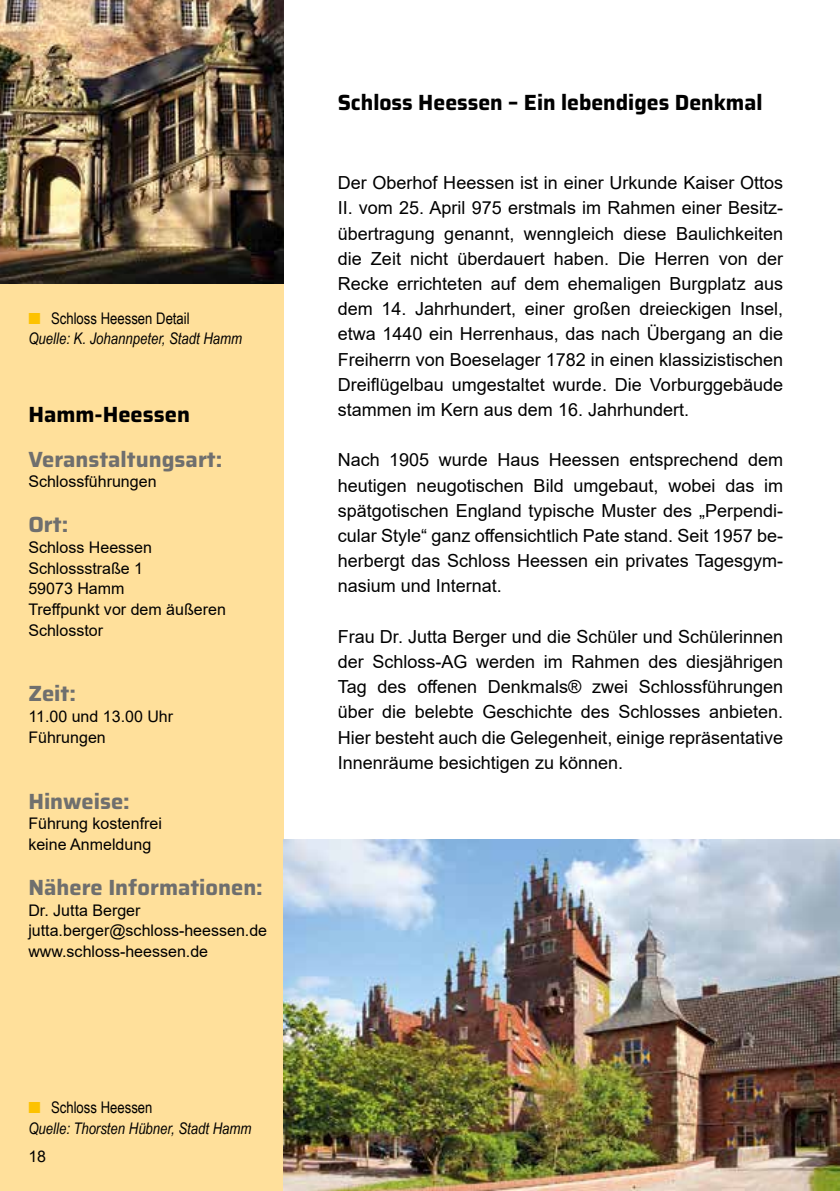
<style>
.page{position:relative;width:840px;height:1191px;background:#fff}
.page>*{position:absolute;margin:0;border:0;box-sizing:border-box;transform-origin:0 0}
.t1{font:700 22px "Saira";color:#6f6f6e}
.t2{font:700 22px "Saira";color:#000}
.t3{font:18px/25.2px "Arial";color:#000;text-align:justify}
.t4{font:16px/20.8px "Arial";color:#000}
.t5{font:italic 16px/20.8px "Arial Narrow";color:#000}
.s1{color:#fdc200}
.s2{font-style:normal}
</style>
<div class="page">
<div style="left:0;top:0;width:283px;height:1191px;background:#ffe09b"></div>
<img style="left:0;top:0;width:283px;height:283px">
<img style="left:283px;top:839px;width:556px;height:352px">
<p class="t5" style="left:28px;top:307px;width:215px"><span class="s1">■</span> <span class="s2">Schloss Heessen Detail<br></span>Quelle: K. Johannpeter, Stadt Hamm</p>
<p class="t2" style="left:28px;top:397px;width:163px">Hamm-Heessen</p>
<p class="t1" style="left:28px;top:442px;width:195px">Veranstaltungsart:</p>
<p class="t4" style="left:28px;top:471px;width:130px">Schlossführungen</p>
<p class="t1" style="left:28px;top:507px;width:42px">Ort:</p>
<p class="t4" style="left:28px;top:537px;width:199px">Schloss Heessen<br>Schlossstraße 1<br>59073 Hamm<br>Treffpunkt vor dem äußeren<br>Schlosstor</p>
<p class="t1" style="left:28px;top:676px;width:49px">Zeit:</p>
<p class="t4" style="left:28px;top:706px;width:146px">11.00 und 13.00 Uhr<br>Führungen</p>
<p class="t1" style="left:28px;top:783px;width:103px">Hinweise:</p>
<p class="t4" style="left:28px;top:813px;width:135px">Führung kostenfrei keine Anmeldung</p>
<p class="t1" style="left:28px;top:870px;width:236px">Nähere Informationen:</p>
<p class="t4" style="left:28px;top:899px;width:240px">Dr. Jutta Berger jutta.berger@schloss-heessen.de www.schloss-heessen.de</p>
<p class="t5" style="left:28px;top:1096px;width:224px"><span class="s1">■</span> <span class="s2">Schloss Heessen<br></span>Quelle: Thorsten Hübner, Stadt Hamm</p>
<p class="t4" style="left:28px;top:1145px;width:19px">18</p>
<p class="t2" style="left:337px;top:85px;width:426px">Schloss Heessen – Ein lebendiges Denkmal</p>
<p class="t3" style="left:337px;top:170px;width:447px">Der Oberhof Heessen ist in einer Urkunde Kaiser Ottos II. vom 25. April 975 erstmals im Rahmen einer Besitz&shy;übertragung genannt, wenngleich diese Baulichkeiten die Zeit nicht überdauert haben. Die Herren von der Recke errichteten auf dem ehemaligen Burgplatz aus dem 14. Jahrhundert, einer großen dreieckigen Insel, etwa 1440 ein Herrenhaus, das nach Übergang an die Freiherrn von Boeselager 1782 in einen klassizistischen Dreiflügelbau umgestaltet wurde. Die Vorburggebäude stammen im Kern aus dem 16. Jahrhundert.</p>
<p class="t3" style="left:337px;top:447px;width:447px">Nach 1905 wurde Haus Heessen entsprechend dem heutigen neugotischen Bild umgebaut, wobei das im spätgotischen England typische Muster des „Perpendi&shy;cular Style“ ganz offensichtlich Pate stand. Seit 1957 be&shy;herbergt das Schloss Heessen ein privates Tagesgym&shy;nasium und Internat.</p>
<p class="t3" style="left:337px;top:624px;width:447px">Frau Dr. Jutta Berger und die Schüler und Schülerinnen der Schloss-AG werden im Rahmen des diesjährigen Tag des offenen Denkmals® zwei Schlossführungen über die belebte Geschichte des Schlosses anbieten.<br>Hier besteht auch die Gelegenheit, einige repräsentative Innenräume besichtigen zu können.</p>
</div>
